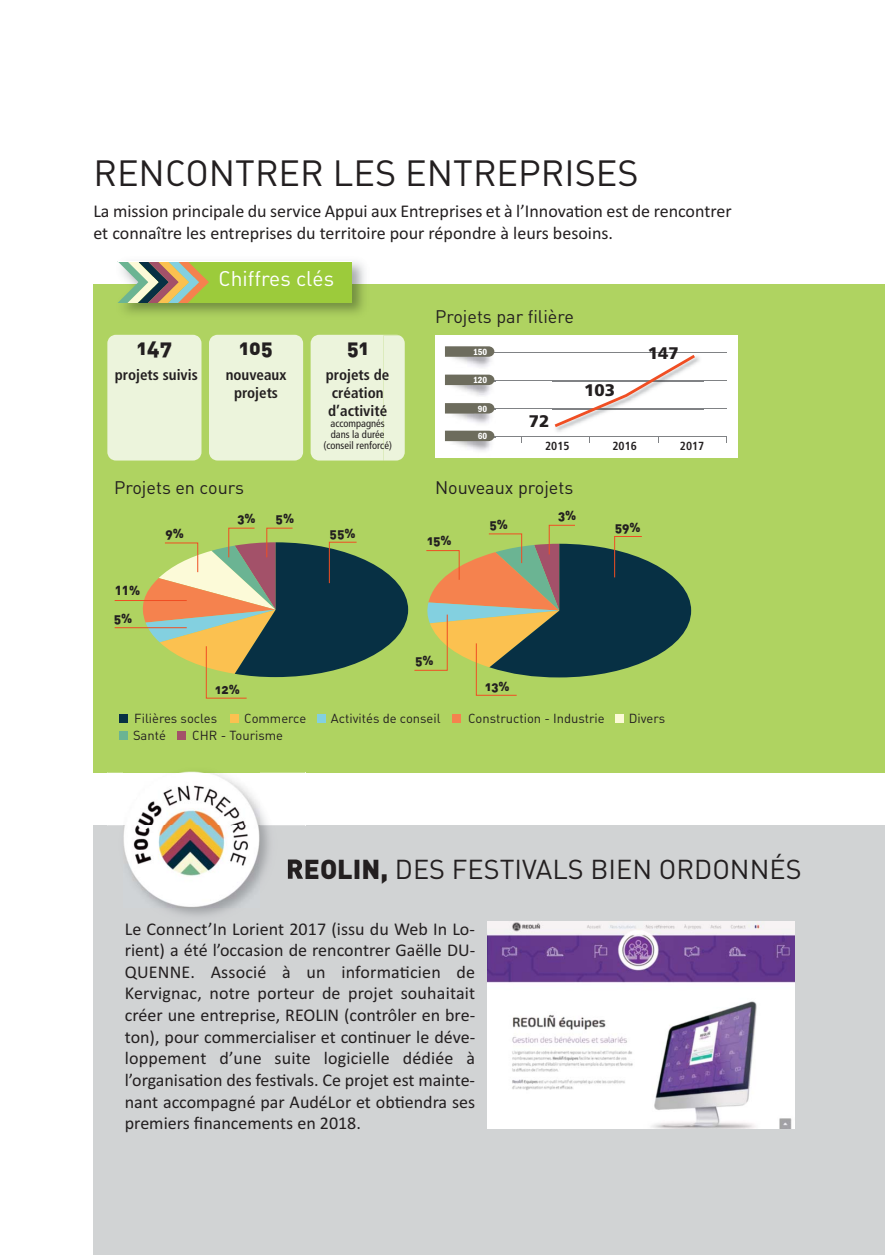
<style>
.page{position:relative;width:885px;height:1255px;background:#fff}
.page>*{position:absolute;margin:0;border:0;box-sizing:border-box;transform-origin:0 0}
.t1{font:36px "DIN Regular Alternate";color:#231f20}
.t2{font:27px "DIN Regular Alternate";color:#231f20}
.t3{font:21px "DIN Regular Alternate";color:#fff}
.t4{font:21px "DIN Black Alternate";color:#231f20}
.t5{font:18px/21.6px "Calibri";color:#231f20}
.t6{font:18px "DIN Regular Alternate";color:#231f20}
.t7{font:900 16.8px "Frutiger";color:#231f20}
.t8{font:700 condensed 15px/18px "Frutiger";color:#231f20;text-align:center}
.t9{font:12.9px "DIN Regular Alternate";color:#231f20}
.t10{font:12.9px "DIN Black Alternate";color:#231f20}
.t11{font:900 12.9px "DIN";color:#231f20}
.t12{font:700 condensed 11.7px "Frutiger";color:#231f20}
.t13{font:condensed 10.5px/11.1px "Frutiger";color:#231f20;text-align:center}
.t14{font:600 condensed 9.3px "Franklin Gothic";color:#fff}
.s1{font-family:"DIN Black Alternate"}
</style>
<div class="page">
<div style="left:93px;top:284px;width:791px;height:488px;background:#afd361"></div>
<div style="left:93px;top:825px;width:791px;height:429px;background:#d1d3d4"></div>
<div style="left:434px;top:335px;width:303px;height:123px;background:#fff"></div>
<hr style="left:470px;top:436px;width:256px;height:1px;background:#808285">
<hr style="left:470px;top:352px;width:256px;height:1px;background:#808285">
<hr style="left:470px;top:380px;width:256px;height:1px;background:#808285">
<img style="left:445px;top:357px;width:46px;height:94px">
<svg style="left:445px;top:346px;width:50px;height:11px"></svg>
<svg style="left:445px;top:374px;width:51px;height:11px"></svg>
<hr style="left:470px;top:409px;width:256px;height:1px;background:#808285">
<svg style="left:445px;top:403px;width:51px;height:10px"></svg>
<img style="left:445px;top:428px;width:46px;height:1px">
<svg style="left:445px;top:431px;width:51px;height:10px"></svg>
<img style="left:552px;top:355px;width:151px;height:77px">
<svg style="left:554px;top:355px;width:140px;height:72px"></svg>
<img style="left:107px;top:772px;width:198px;height:144px">
<img style="left:288px;top:859px;width:16px;height:21px">
<img style="left:184px;top:771px;width:14px;height:1px">
<img style="left:123px;top:825px;width:136px;height:82px">
<img style="left:487px;top:921px;width:307px;height:207px">
<div style="left:139px;top:262px;width:213px;height:41px;background:#9ccb3b"></div>
<svg style="left:118px;top:263px;width:91px;height:40px"></svg>
<hr style="left:118px;top:262px;width:234px;height:1px;background:#fff">
<div style="left:107px;top:335px;width:94px;height:125px;background:#ecf4dc"></div>
<div style="left:209px;top:335px;width:94px;height:125px;background:#ecf4dc"></div>
<div style="left:310px;top:335px;width:86px;height:125px;background:#ecf4dc"></div>
<img style="left:396px;top:335px;width:8px;height:125px">
<hr style="left:115px;top:627px;width:72px;height:1px;background:#f04e23">
<hr style="left:115px;top:600px;width:72px;height:1px;background:#f04e23">
<svg style="left:139px;top:527px;width:269px;height:171px"></svg>
<div style="left:120px;top:714px;width:8px;height:8px;background:#073044"></div>
<div style="left:231px;top:714px;width:8px;height:8px;background:#fbc150"></div>
<div style="left:317px;top:714px;width:9px;height:8px;background:#83d0e0"></div>
<div style="left:452px;top:714px;width:9px;height:8px;background:#f5824e"></div>
<div style="left:177px;top:731px;width:8px;height:8px;background:#a35169"></div>
<div style="left:615px;top:714px;width:8px;height:8px;background:#fcfad8"></div>
<div style="left:120px;top:731px;width:8px;height:9px;background:#6bb493"></div>
<svg style="left:414px;top:525px;width:277px;height:171px"></svg>
<h1 class="t1" style="left:93px;top:161px;width:546px">RENCONTRER LES ENTREPRISES</h1>
<p class="t5" style="left:93px;top:202px;width:639px">La mission principale du service Appui aux Entreprises et à l’Innovation est de rencontrer et connaître les entreprises du territoire pour répondre à leurs besoins.</p>
<p class="t4" style="left:137px;top:336px;width:37px">147</p>
<p class="t8" style="left:115px;top:367px;width:84px">projets suivis</p>
<p class="t3" style="left:218px;top:271px;width:117px">Chiffres clés</p>
<p class="t4" style="left:239px;top:336px;width:35px">105</p>
<p class="t8" style="left:226px;top:367px;width:62px">nouveaux projets</p>
<p class="t4" style="left:346px;top:336px;width:23px">51</p>
<p class="t8" style="left:326px;top:367px;width:65px;text-align:left">projets de création d’activité</p>
<p class="t13" style="left:323px;top:418px;width:70px">accompagnés dans la durée (conseil renforcé)</p>
<p class="t6" style="left:435px;top:310px;width:140px">Projets par filière</p>
<p class="t14" style="left:473px;top:346px;width:16px">150</p>
<p class="t14" style="left:473px;top:374px;width:16px">120</p>
<p class="t14" style="left:478px;top:403px;width:11px">90</p>
<p class="t14" style="left:478px;top:430px;width:11px">60</p>
<p class="t7" style="left:528px;top:414px;width:22px">72</p>
<p class="t7" style="left:584px;top:383px;width:32px">103</p>
<p class="t7" style="left:647px;top:347px;width:32px">147</p>
<p class="t12" style="left:545px;top:441px;width:26px">2015</p>
<p class="t12" style="left:612px;top:441px;width:26px">2016</p>
<p class="t12" style="left:679px;top:441px;width:26px">2017</p>
<p class="t6" style="left:114px;top:481px;width:131px">Projets en cours</p>
<p class="t6" style="left:435px;top:481px;width:140px">Nouveaux projets</p>
<p class="t10" style="left:165px;top:525px;width:20px">9%</p>
<p class="t10" style="left:237px;top:511px;width:20px">3%</p>
<p class="t10" style="left:275px;top:511px;width:20px">5%</p>
<p class="t10" style="left:329px;top:525px;width:27px">55%</p>
<p class="t10" style="left:427px;top:533px;width:26px">15%</p>
<p class="t10" style="left:489px;top:516px;width:20px">5%</p>
<p class="t10" style="left:558px;top:508px;width:20px">3%</p>
<p class="t10" style="left:614px;top:520px;width:27px">59%</p>
<p class="t11" style="left:115px;top:582px;width:27px">11%</p>
<p class="t10" style="left:114px;top:611px;width:20px">5%</p>
<p class="t10" style="left:215px;top:681px;width:26px">12%</p>
<p class="t10" style="left:415px;top:653px;width:20px">5%</p>
<p class="t10" style="left:485px;top:678px;width:26px">13%</p>
<p class="t9" style="left:134px;top:713px;width:84px">Filières socles</p>
<p class="t9" style="left:244px;top:713px;width:64px">Commerce</p>
<p class="t9" style="left:331px;top:713px;width:111px">Activités de conseil</p>
<p class="t9" style="left:468px;top:713px;width:138px">Construction - Industrie</p>
<p class="t9" style="left:192px;top:730px;width:92px">CHR - Tourisme</p>
<p class="t9" style="left:133px;top:730px;width:34px">Santé</p>
<p class="t9" style="left:628px;top:713px;width:38px">Divers</p>
<h2 class="t2" style="left:286px;top:859px;width:517px"><span class="s1">REOLIN,</span> DES FESTIVALS BIEN ORDONNÉS</h2>
<p class="t5" style="left:125px;top:919px;width:352px;text-align:justify">Le Connect’In Lorient 2017 (issu du Web In Lo‐ rient) a été l’occasion de rencontrer Gaëlle DU‐ QUENNE. Associé à un informaticien de Kervignac, notre porteur de projet souhaitait créer une entreprise, REOLIN (contrôler en bre‐ ton), pour commercialiser et continuer le déve‐ loppement d’une suite logicielle dédiée à l’organisation des festivals. Ce projet est mainte‐ nant accompagné par AudéLor et obtiendra ses premiers financements en 2018.</p>
</div>
